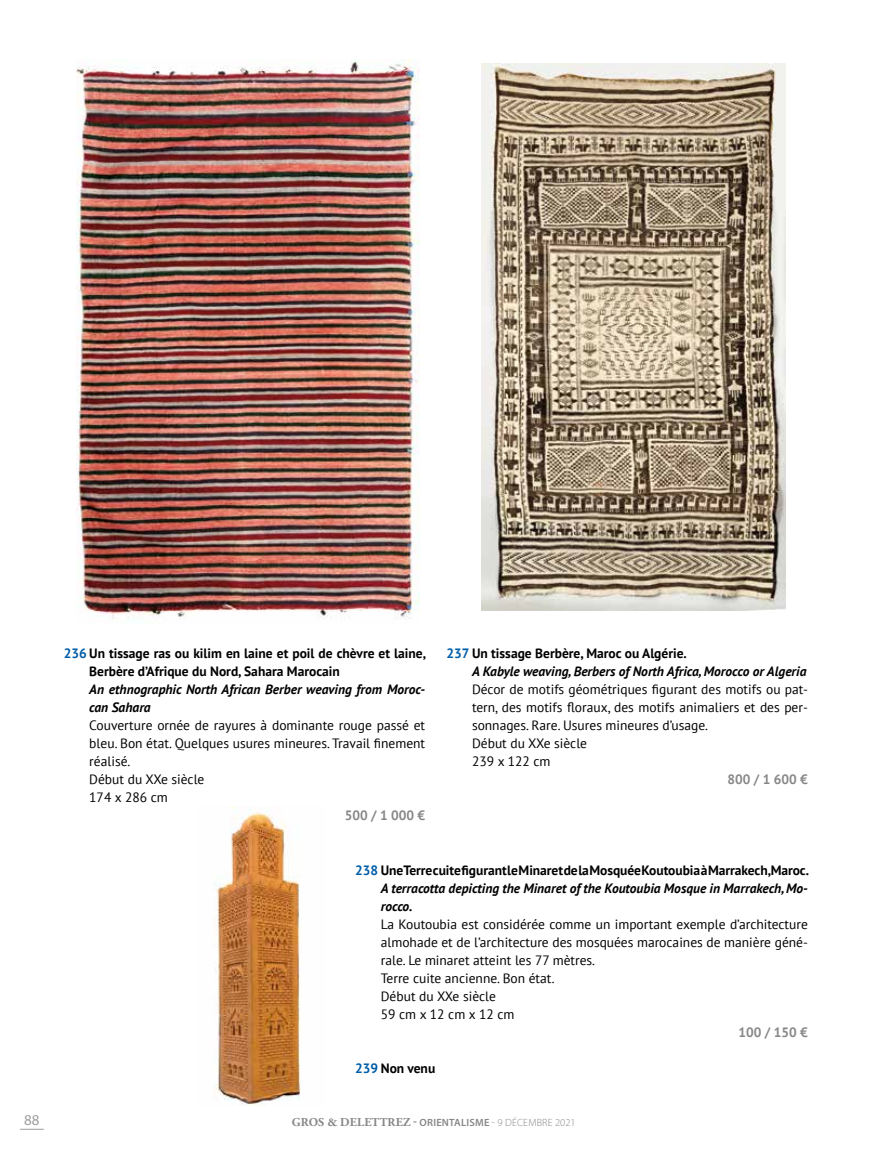
<style>
.page{position:relative;width:893px;height:1149px;background:#fff}
.page>*{position:absolute;margin:0;border:0;box-sizing:border-box;transform-origin:0 0}
.t1{font:15px "Myriad Pro";color:#9d9d9c}
.t2{font:13.5px/18px "PT Sans";color:#000}
.t3{font:italic 700 13.5px/18px "PT Sans";color:#000}
.t4{font:700 13.5px/18px "PT Sans";color:#000}
.t5{font:700 13.5px "PT Sans";color:#878787}
.t6{font:700 12px "Adobe Garamond Pro";letter-spacing:.015em;color:#878787}
.s1{color:#005da9}
.s2{font-style:normal;color:#005da9}
.s3{font-style:normal}
.s4{font-family:"Myriad Pro";font-weight:600}
.s5{font-family:"Myriad Pro";font-weight:600;font-size:10.5px}
.s6{font-family:"Myriad Pro";font-weight:300;font-size:10.5px}
</style>
<div class="page">
<svg style="left:20px;top:1128px;width:24px;height:1px"></svg>
<img style="left:213px;top:806px;width:88px;height:299px">
<img style="left:76px;top:59px;width:343px;height:561px">
<img style="left:481px;top:64px;width:305px;height:546px">
<p class="t4" style="left:89px;top:644px;width:338px;text-indent:-26px"><span class="s1">236</span> Un tissage ras ou kilim en laine et poil de chèvre et laine,<br>Berbère d’Afrique du Nord, Sahara Marocain</p>
<p class="t3" style="left:89px;top:680px;width:337px">An ethnographic North African Berber weaving from Moroc&shy;can Sahara</p>
<p class="t2" style="left:89px;top:716px;width:337px">Couverture ornée de rayures à dominante rouge passé et bleu. Bon état. Quelques usures mineures. Travail finement réalisé.<br>Début du XXe siècle<br>174 x 286 cm</p>
<p class="t5" style="left:345px;top:806px;width:82px">500 / 1 000 €</p>
<p class="t3" style="left:472px;top:644px;width:336px;text-indent:-26px"><span class="s2">237</span> <span class="s3">Un tissage Berbère, Maroc ou Algérie.<br></span>A Kabyle weaving, Berbers of North Africa, Morocco or Algeria</p>
<p class="t2" style="left:472px;top:680px;width:337px">Décor de motifs géométriques figurant des motifs ou pat&shy;tern, des motifs floraux, des motifs animaliers et des per&shy;sonnages. Rare. Usures mineures d’usage.<br>Début du XXe siècle<br>239 x 122 cm</p>
<p class="t5" style="left:727px;top:770px;width:82px">800 / 1 600 €</p>
<p class="t3" style="left:381px;top:860px;width:430px;text-align:justify;text-indent:-26px"><span class="s2">238</span> <span class="s3">Une Terre cuite figurant le Minaret de la Mosquée Koutoubia à Marrakech, Maroc.<br></span>A terracotta depicting the Minaret of the Koutoubia Mosque in Marrakech, Mo&shy;rocco.</p>
<p class="t2" style="left:381px;top:914px;width:429px">La Koutoubia est considérée comme un important exemple d’architecture almohade et de l’architecture des mosquées marocaines de manière géné&shy;rale. Le minaret atteint les 77 mètres.<br>Terre cuite ancienne. Bon état.<br>Début du XXe siècle<br>59 cm x 12 cm x 12 cm</p>
<p class="t5" style="left:739px;top:1022px;width:71px">100 / 150 €</p>
<p class="t4" style="left:355px;top:1058px;width:81px"><span class="s1">239</span> Non venu</p>
<p class="t1" style="left:24px;top:1110px;width:17px">88</p>
<p class="t6" style="left:292px;top:1114px;width:285px">GROS &amp; DELETTREZ <span class="s4">-</span> <span class="s5">ORIENTALISME</span> <span class="s6">- 9 DÉCEMBRE 2021</span></p>
</div>
